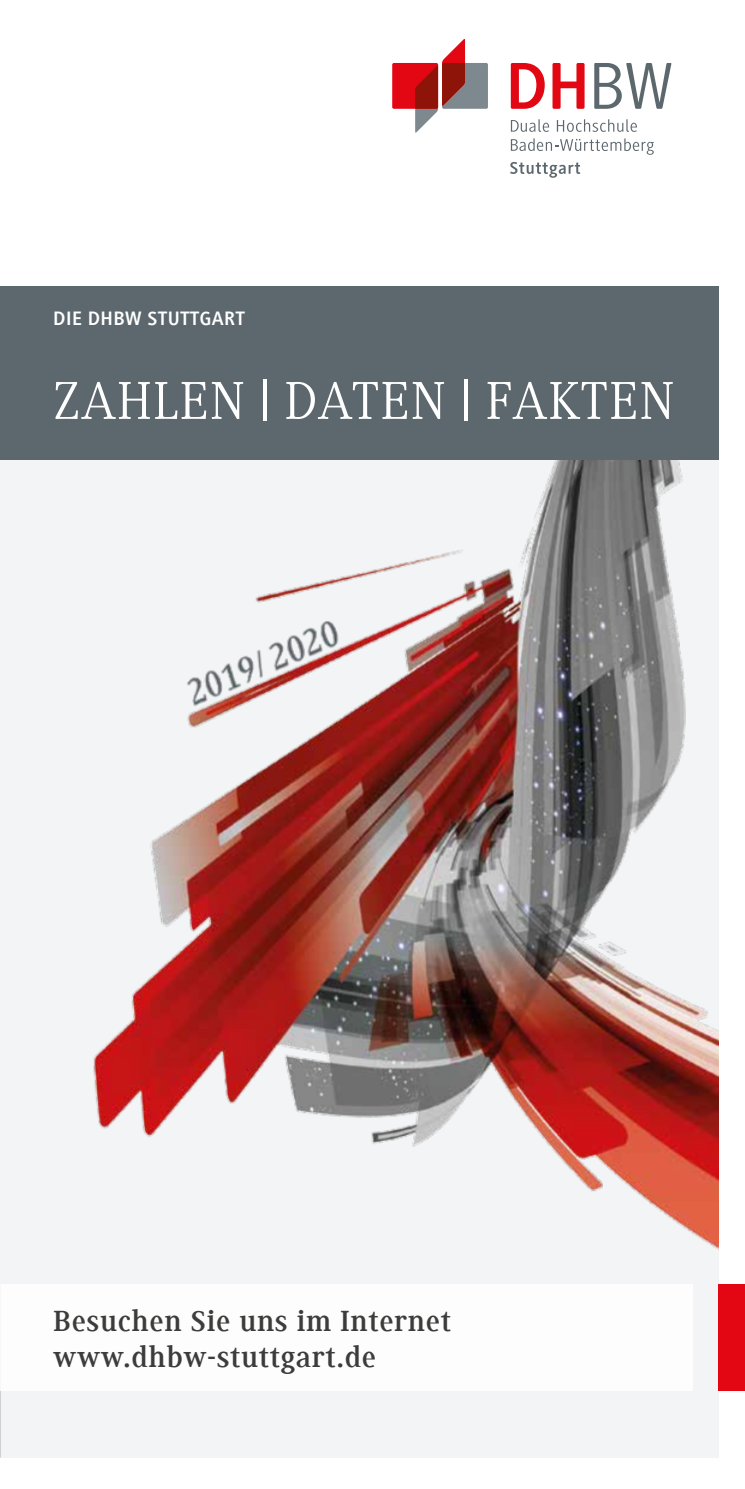
<style>
.page{position:relative;width:745px;height:1489px;background:#fff}
.page>*{position:absolute;margin:0;border:0;box-sizing:border-box;transform-origin:0 0}
.t1{font:55px "Generis Serif Com";letter-spacing:.02em;color:#fff}
.t2{font:700 30px/36px "Generis Serif Com";letter-spacing:.02em;color:#3c3c3b}
.t3{font:700 20px "Generis Sans Com";letter-spacing:.02em;color:#fff}
</style>
<div class="page">
<div style="left:392px;top:63px;width:46px;height:46px;background:#e30613;border-radius:2px"></div>
<svg style="left:415px;top:39px;width:72px;height:94px"></svg>
<svg style="left:510px;top:138px;width:143px;height:17px"></svg>
<svg style="left:510px;top:119px;width:39px;height:13px"></svg>
<svg style="left:556px;top:119px;width:80px;height:13px"></svg>
<svg style="left:510px;top:63px;width:34px;height:46px"></svg>
<svg style="left:552px;top:63px;width:32px;height:46px"></svg>
<svg style="left:594px;top:63px;width:77px;height:46px"></svg>
<svg style="left:510px;top:162px;width:70px;height:16px"></svg>
<div style="left:718px;top:1284px;width:26px;height:106px;background:#e30613"></div>
<img style="left:0;top:459px;width:718px;height:997px">
<div style="left:0;top:286px;width:718px;height:173px;background:#5d686e"></div>
<div style="left:0;top:1283px;width:691px;height:107px;background:#fff"></div>
<p class="t3" style="left:53px;top:307px;width:193px">DIE DHBW STUTTGART</p>
<h1 class="t1" style="left:53px;top:370px;width:622px">ZAHLEN | DATEN | FAKTEN</h1>
<p class="t2" style="left:53px;top:1303px;width:399px">Besuchen Sie uns im Internet www.dhbw-stuttgart.de</p>
</div>
